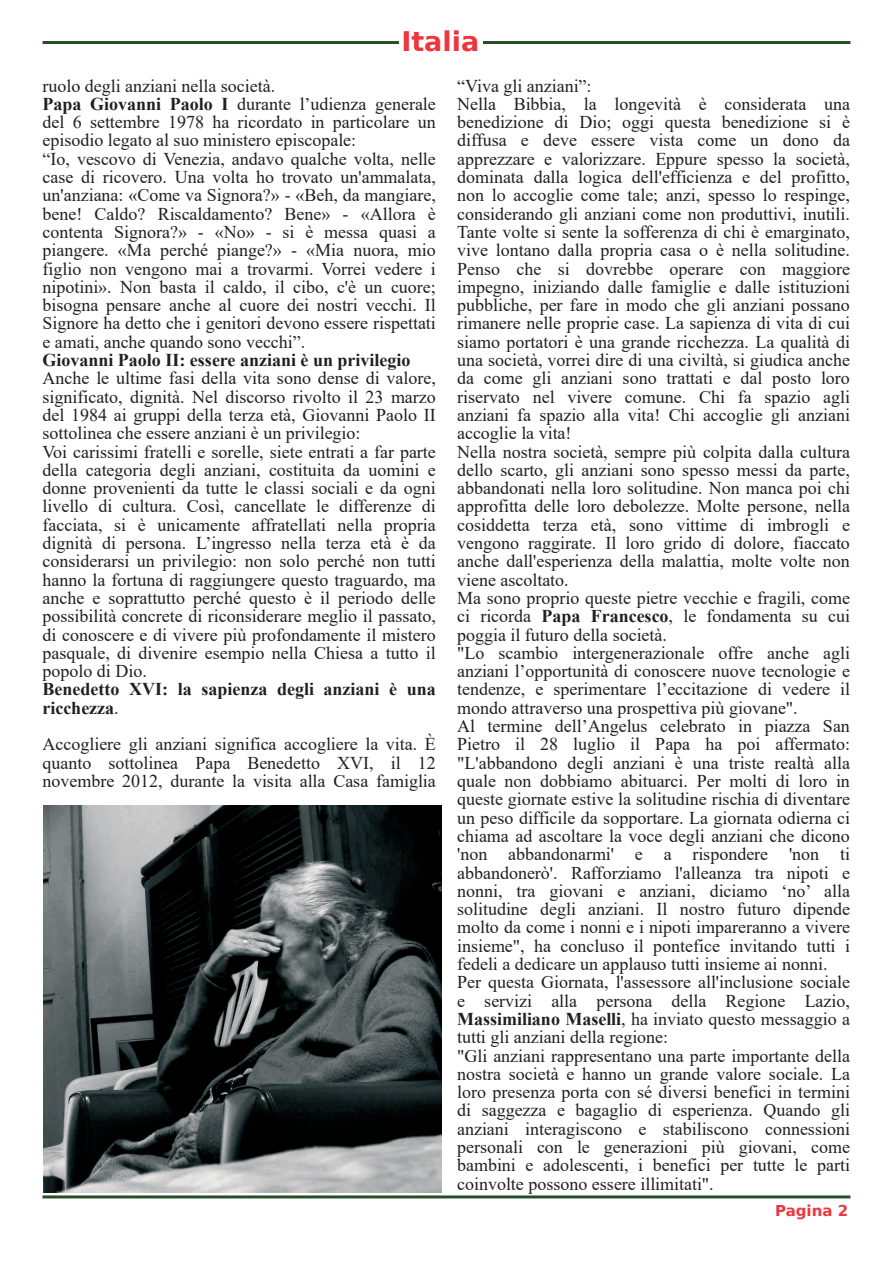
<style>
.page{position:relative;width:893px;height:1263px;background:#fff}
.page>*{position:absolute;margin:0;border:0;box-sizing:border-box;transform-origin:0 0}
.t1{font:700 27px "Bitstream Vera Sans";color:#ee353e}
.t2{font:18px/18.3px "Times New Roman";color:#231f20}
.t3{font:700 18px/18.3px "Times New Roman";color:#231f20}
.t4{font:700 15px "Bitstream Vera Sans";color:#ee353e}
.s1{font-weight:700}
.s2{font-weight:400}
</style>
<div class="page">
<hr style="left:43px;top:1195px;width:807px;height:3px;background:#294e27">
<hr style="left:43px;top:41px;width:807px;height:3px;background:#294e27">
<div style="left:400px;top:30px;width:83px;height:30px;background:#fff"></div>
<img style="left:43px;top:806px;width:398px;height:387px">
<h1 class="t1" style="left:401px;top:26px;width:79px">Italia</h1>
<p class="t2" style="left:43px;top:76px;width:395px">ruolo degli anziani nella società.<br><span class="s1">Papa Giovanni Paolo I</span> durante l’udienza generale del 6 settembre 1978 ha ricordato in particolare un episodio legato al suo ministero episcopale:<br>“Io, vescovo di Venezia, andavo qualche volta, nelle case di ricovero. Una volta ho trovato un'ammalata, un'anziana: «Come va Signora?» - «Beh, da mangiare, bene! Caldo? Riscaldamento? Bene» - «Allora è contenta Signora?» - «No» - si è messa quasi a piangere. «Ma perché piange?» - «Mia nuora, mio figlio non vengono mai a trovarmi. Vorrei vedere i nipotini». Non basta il caldo, il cibo, c'è un cuore; bisogna pensare anche al cuore dei nostri vecchi. Il Signore ha detto che i genitori devono essere rispettati e amati, anche quando sono vecchi”.</p>
<p class="t3" style="left:43px;top:351px;width:369px">Giovanni Paolo II: essere anziani è un privilegio</p>
<p class="t2" style="left:43px;top:369px;width:395px">Anche le ultime fasi della vita sono dense di valore, significato, dignità. Nel discorso rivolto il 23 marzo del 1984 ai gruppi della terza età, Giovanni Paolo II sottolinea che essere anziani è un privilegio:<br>Voi carissimi fratelli e sorelle, siete entrati a far parte della categoria degli anziani, costituita da uomini e donne provenienti da tutte le classi sociali e da ogni livello di cultura. Così, cancellate le differenze di facciata, si è unicamente affratellati nella propria dignità di persona. L’ingresso nella terza età è da considerarsi un privilegio: non solo perché non tutti hanno la fortuna di raggiungere questo traguardo, ma anche e soprattutto perché questo è il periodo delle possibilità concrete di riconsiderare meglio il passato, di conoscere e di vivere più profondamente il mistero pasquale, di divenire esempio nella Chiesa a tutto il popolo di Dio.</p>
<p class="t3" style="left:43px;top:680px;width:395px">Benedetto XVI: la sapienza degli anziani è una ricchezza<span class="s2">.</span></p>
<p class="t2" style="left:43px;top:735px;width:395px;text-align:justify">Accogliere gli anziani significa accogliere la vita. È quanto sottolinea Papa Benedetto XVI, il 12 novembre 2012, durante la visita alla Casa famiglia</p>
<p class="t2" style="left:457px;top:76px;width:394px">“Viva gli anziani”:<br>Nella Bibbia, la longevità è considerata una benedizione di Dio; oggi questa benedizione si è diffusa e deve essere vista come un dono da apprezzare e valorizzare. Eppure spesso la società, dominata dalla logica dell'efficienza e del profitto, non lo accoglie come tale; anzi, spesso lo respinge, considerando gli anziani come non produttivi, inutili.<br>Tante volte si sente la sofferenza di chi è emarginato, vive lontano dalla propria casa o è nella solitudine.<br>Penso che si dovrebbe operare con maggiore impegno, iniziando dalle famiglie e dalle istituzioni pubbliche, per fare in modo che gli anziani possano rimanere nelle proprie case. La sapienza di vita di cui siamo portatori è una grande ricchezza. La qualità di una società, vorrei dire di una civiltà, si giudica anche da come gli anziani sono trattati e dal posto loro riservato nel vivere comune. Chi fa spazio agli anziani fa spazio alla vita! Chi accoglie gli anziani accoglie la vita!<br>Nella nostra società, sempre più colpita dalla cultura dello scarto, gli anziani sono spesso messi da parte, abbandonati nella loro solitudine. Non manca poi chi approfitta delle loro debolezze. Molte persone, nella cosiddetta terza età, sono vittime di imbrogli e vengono raggirate. Il loro grido di dolore, fiaccato anche dall'esperienza della malattia, molte volte non viene ascoltato.<br>Ma sono proprio queste pietre vecchie e fragili, come ci ricorda <span class="s1">Papa Francesco</span>, le fondamenta su cui poggia il futuro della società.<br>"Lo scambio intergenerazionale offre anche agli anziani l’opportunità di conoscere nuove tecnologie e tendenze, e sperimentare l’eccitazione di vedere il mondo attraverso una prospettiva più giovane".<br>Al termine dell’Angelus celebrato in piazza San Pietro il 28 luglio il Papa ha poi affermato: "L'abbandono degli anziani è una triste realtà alla quale non dobbiamo abituarci. Per molti di loro in queste giornate estive la solitudine rischia di diventare un peso difficile da sopportare. La giornata odierna ci chiama ad ascoltare la voce degli anziani che dicono 'non abbandonarmi' e a rispondere 'non ti abbandonerò'. Rafforziamo l'alleanza tra nipoti e nonni, tra giovani e anziani, diciamo ‘no’ alla solitudine degli anziani. Il nostro futuro dipende molto da come i nonni e i nipoti impareranno a vivere insieme", ha concluso il pontefice invitando tutti i fedeli a dedicare un applauso tutti insieme ai nonni.<br>Per questa Giornata, l'assessore all'inclusione sociale e servizi alla persona della Regione Lazio, <span class="s1">Massimiliano Maselli</span>, ha inviato questo messaggio a tutti gli anziani della regione:<br>"Gli anziani rappresentano una parte importante della nostra società e hanno un grande valore sociale. La loro presenza porta con sé diversi benefici in termini di saggezza e bagaglio di esperienza. Quando gli anziani interagiscono e stabiliscono connessioni personali con le generazioni più giovani, come bambini e adolescenti, i benefici per tutte le parti coinvolte possono essere illimitati".</p>
<p class="t4" style="left:775px;top:1202px;width:74px">Pagina 2</p>
</div>
